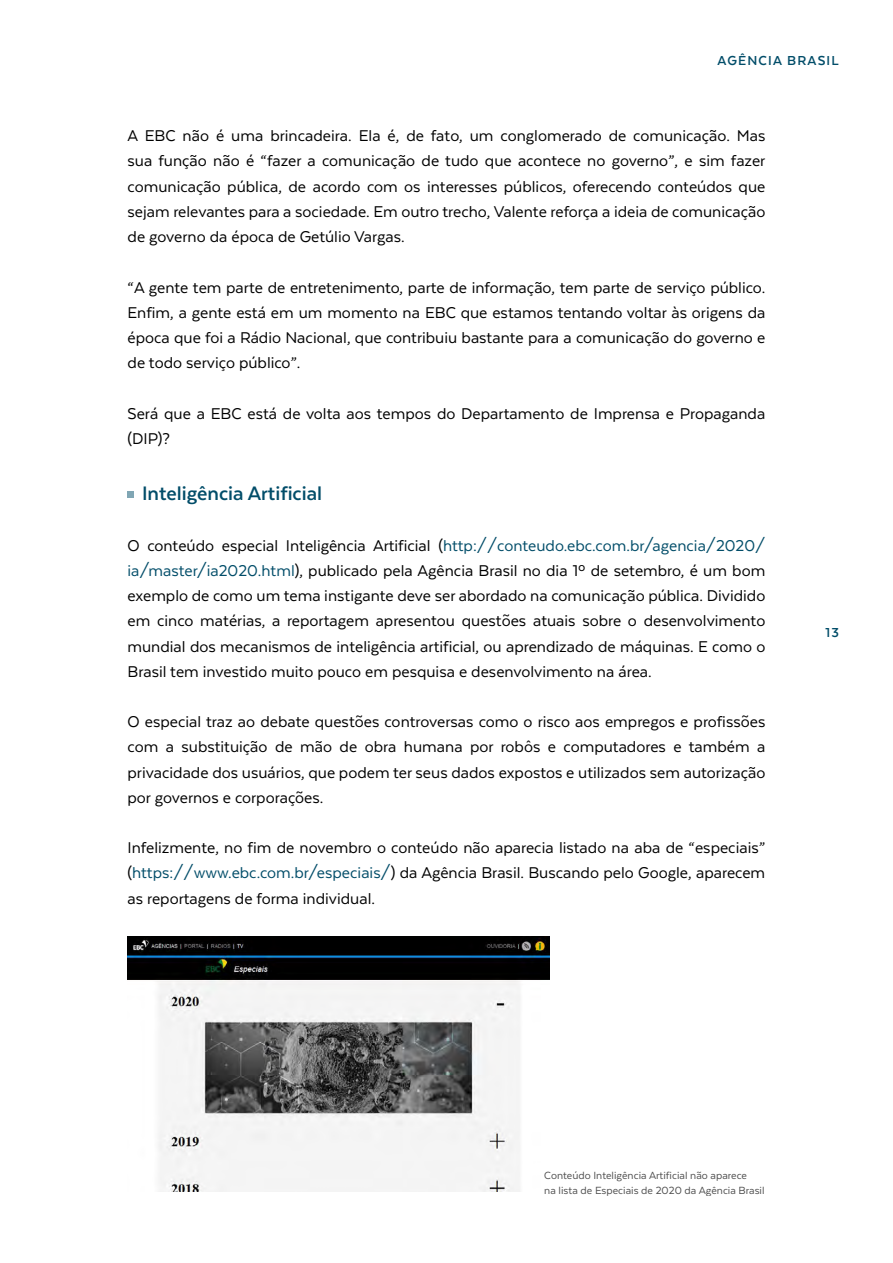
<style>
.page{position:relative;width:893px;height:1263px;background:#fff}
.page>*{position:absolute;margin:0;border:0;box-sizing:border-box;transform-origin:0 0}
.t1{font:700 22.5px "Texta";color:#024d69}
.t2{font:18px/25.2px "Texta";color:#000;text-align:justify}
.t3{font:700 15px "Texta";letter-spacing:.08em;color:#024d69}
.t4{font:12px/14.4px "Texta";color:#000}
.s1{color:#024d69}
</style>
<div class="page">
<img style="left:128px;top:937px;width:422px;height:254px">
<svg style="left:128px;top:491px;width:6px;height:6px"></svg>
<p class="t3" style="left:717px;top:53px;width:123px">AGÊNCIA BRASIL</p>
<p class="t2" style="left:128px;top:123px;width:639px">A EBC não é uma brincadeira. Ela é, de fato, um conglomerado de comunicação. Mas sua função não é “fazer a comunicação de tudo que acontece no governo”, e sim fazer comunicação pública, de acordo com os interesses públicos, oferecendo conteúdos que sejam relevantes para a sociedade. Em outro trecho, Valente reforça a ideia de comunicação de governo da época de Getúlio Vargas.</p>
<p class="t2" style="left:128px;top:274px;width:639px">“A gente tem parte de entretenimento, parte de informação, tem parte de serviço público.<br>Enfim, a gente está em um momento na EBC que estamos tentando voltar às origens da época que foi a Rádio Nacional, que contribuiu bastante para a comunicação do governo e de todo serviço público”.</p>
<p class="t2" style="left:128px;top:400px;width:639px">Será que a EBC está de volta aos tempos do Departamento de Imprensa e Propaganda (DIP)?</p>
<p class="t1" style="left:142px;top:482px;width:182px">Inteligência Artificial</p>
<p class="t2" style="left:128px;top:533px;width:639px">O conteúdo especial Inteligência Artificial (<span class="s1">http://conteudo.ebc.com.br/agencia/2020/ ia/master/ia2020.html</span>), publicado pela Agência Brasil no dia 1º de setembro, é um bom exemplo de como um tema instigante deve ser abordado na comunicação pública. Dividido em cinco matérias, a reportagem apresentou questões atuais sobre o desenvolvimento mundial dos mecanismos de inteligência artificial, ou aprendizado de máquinas. E como o Brasil tem investido muito pouco em pesquisa e desenvolvimento na área.</p>
<p class="t2" style="left:128px;top:709px;width:639px">O especial traz ao debate questões controversas como o risco aos empregos e profissões com a substituição de mão de obra humana por robôs e computadores e também a privacidade dos usuários, que podem ter seus dados expostos e utilizados sem autorização por governos e corporações.</p>
<p class="t2" style="left:127px;top:835px;width:639px">Infelizmente, no fim de novembro o conteúdo não aparecia listado na aba de “especiais” (<span class="s1">https://www.ebc.com.br/especiais/</span>) da Agência Brasil. Buscando pelo Google, aparecem as reportagens de forma individual.</p>
<p class="t3" style="left:825px;top:624px;width:15px">13</p>
<p class="t4" style="left:544px;top:1168px;width:222px">Conteúdo Inteligência Artificial não aparece<br>na lista de Especiais de 2020 da Agência Brasil</p>
</div>
